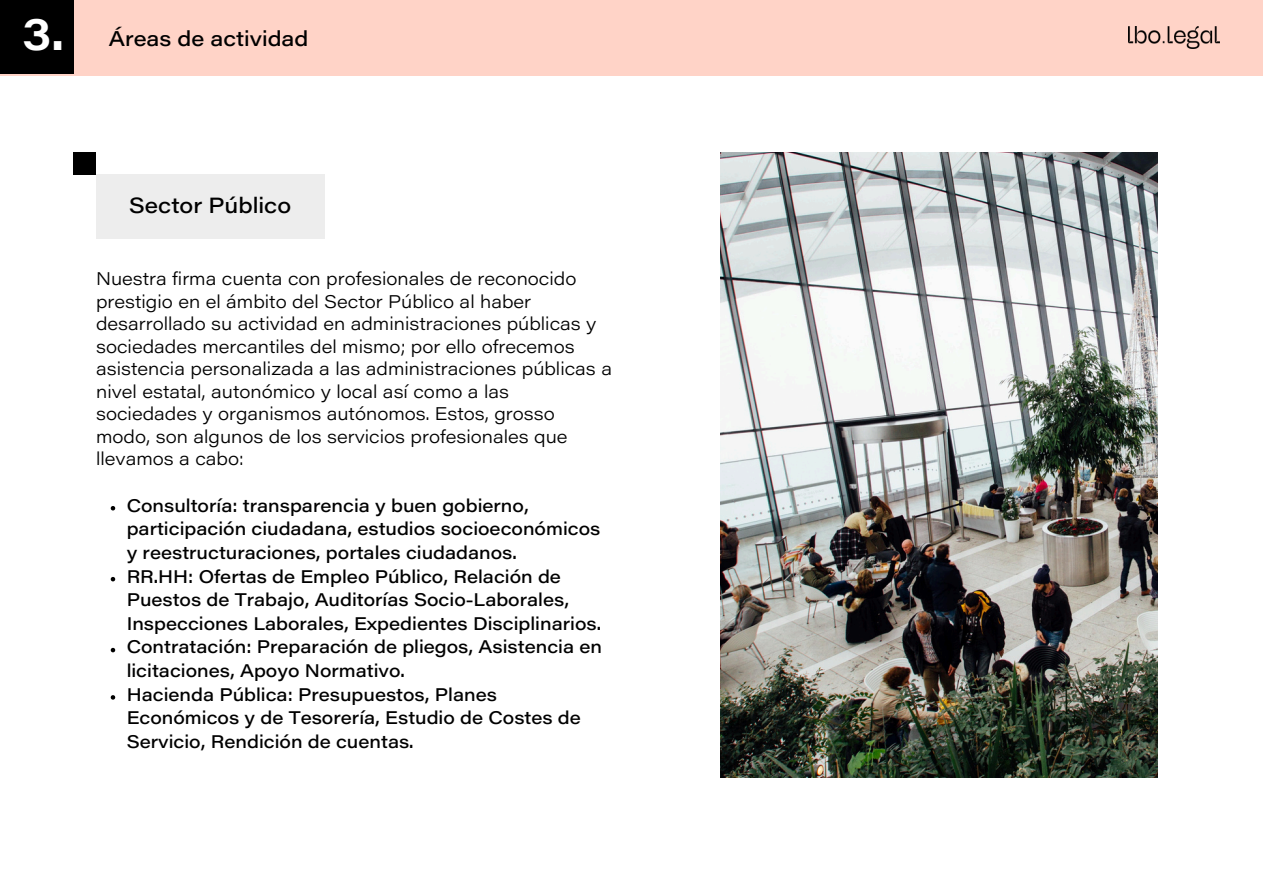
<style>
.page{position:relative;width:1263px;height:894px;background:#fff}
.page>*{position:absolute;margin:0;border:0;box-sizing:border-box;transform-origin:0 0}
.t1{font:600 45.6px "Acumin Pro Wide";color:#fff}
.t2{font:500 21.6px "Acumin Pro Wide";color:#000}
.t3{font:500 21px "Acumin Pro Wide";color:#000}
.t4{font:500 18px/23.7px "Acumin Pro Wide";color:#000}
.t5{font:300 18px/22.5px "Acumin Pro Wide";color:#000}
</style>
<div class="page">
<div style="left:73px;top:152px;width:23px;height:23px;background:#000"></div>
<div style="left:96px;top:175px;width:229px;height:64px;background:#ededed"></div>
<div style="left:0;top:0;width:1263px;height:75px;background:#ffd3c7"></div>
<div style="left:0;top:1px;width:74px;height:73px;background:#000"></div>
<svg style="left:111px;top:506px;width:4px;height:4px"></svg>
<svg style="left:111px;top:577px;width:4px;height:4px"></svg>
<svg style="left:111px;top:647px;width:4px;height:5px"></svg>
<svg style="left:111px;top:695px;width:4px;height:4px"></svg>
<img style="left:720px;top:152px;width:438px;height:624px">
<img style="left:1128px;top:27px;width:91px;height:21px">
<p class="t1" style="left:22px;top:16px;width:43px">3.</p>
<p class="t3" style="left:109px;top:30px;width:201px">Áreas de actividad</p>
<p class="t2" style="left:129px;top:197px;width:163px">Sector Público</p>
<h1 class="t5" style="left:96px;top:270px;width:517px">Nuestra firma cuenta con profesionales de reconocido prestigio en el ámbito del Sector Público al haber desarrollado su actividad en administraciones públicas y sociedades mercantiles del mismo; por ello ofrecemos asistencia personalizada a las administraciones públicas a nivel estatal, autonómico y local así como a las sociedades y organismos autónomos. Estos, grosso modo, son algunos de los servicios profesionales que llevamos a cabo:</h1>
<h2 class="t4" style="left:127px;top:495px;width:475px">Consultoría: transparencia y buen gobierno, participación ciudadana, estudios socioeconómicos y reestructuraciones, portales ciudadanos.</h2>
<p class="t4" style="left:127px;top:566px;width:476px">RR.HH: Ofertas de Empleo Público, Relación de<br>Puestos de Trabajo, Auditorías Socio-Laborales,<br>Inspecciones Laborales, Expedientes Disciplinarios.</p>
<h2 class="t4" style="left:127px;top:637px;width:477px">Contratación: Preparación de pliegos, Asistencia en licitaciones, Apoyo Normativo.</h2>
<p class="t4" style="left:127px;top:684px;width:456px">Hacienda Pública: Presupuestos, Planes<br>Económicos y de Tesorería, Estudio de Costes de<br>Servicio, Rendición de cuentas.</p>
</div>
